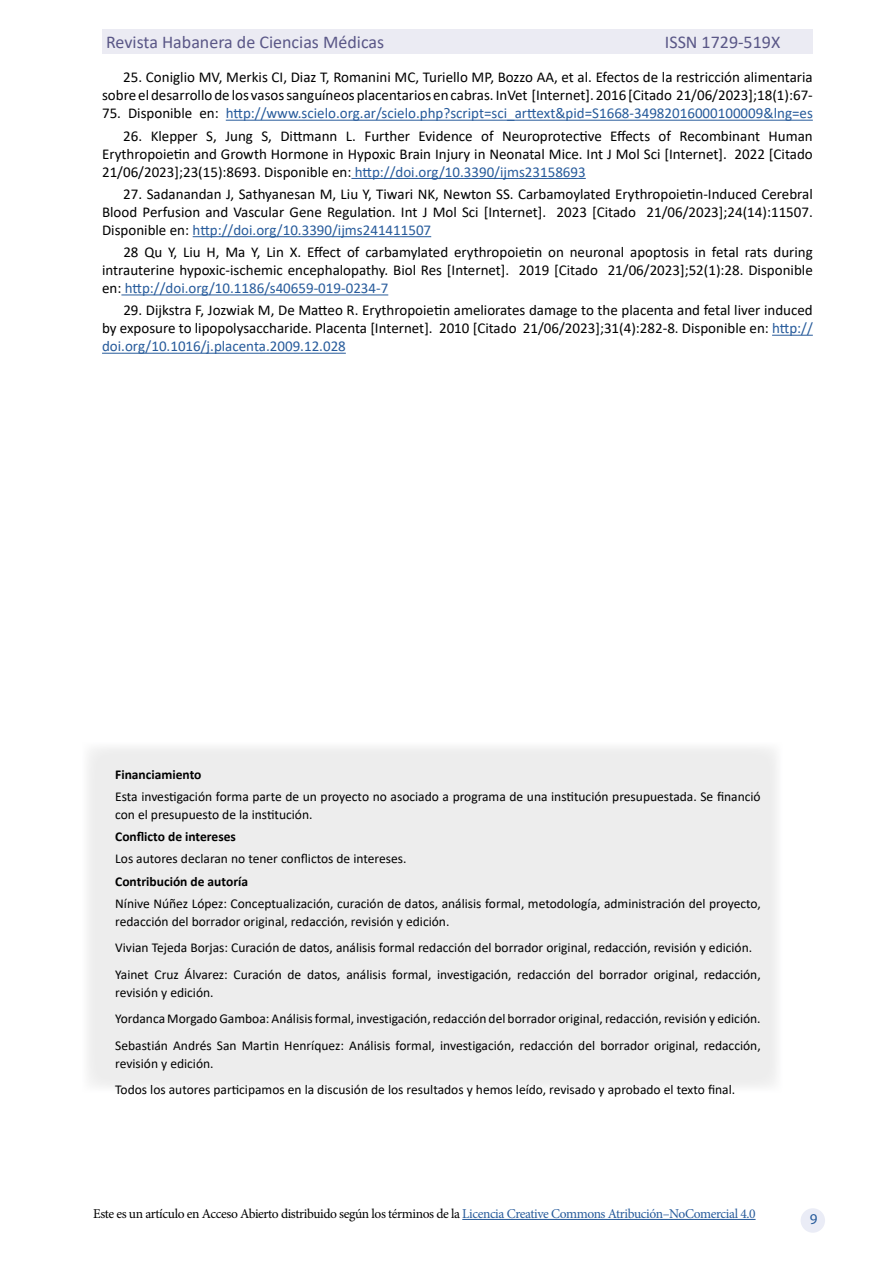
<style>
.page{position:relative;width:893px;height:1263px;background:#fff}
.page>*{position:absolute;margin:0;border:0;box-sizing:border-box;transform-origin:0 0}
.t1{font:18px "Calibri";color:#5a5787}
.t2{font:15px/18px "Calibri";color:#000;text-align:justify}
.t3{font:15px "Calibri";color:#275b9b}
.t4{font:15px "Myriad Pro";color:#275b9b}
.t5{font:13.5px/26.5px "Calibri";color:#000}
.t6{font:13.5px "Minion Pro";letter-spacing:-.03em;color:#000}
.t7{font:700 13.5px "Calibri";color:#000}
.s1{color:#000}
.s2{color:#275b9b}
</style>
<div class="page">
<div style="left:102px;top:30px;width:711px;height:24px;background:#ebebf3"></div>
<hr style="left:462px;top:1219px;width:294px;height:1px;background:#275b9b">
<div style="left:801px;top:1208px;width:24px;height:25px;background:#eaecf6;border-radius:50%"></div>
<hr style="left:226px;top:120px;width:587px;height:1px;background:#275b9b">
<hr style="left:351px;top:178px;width:235px;height:1px;background:#275b9b">
<hr style="left:193px;top:236px;width:238px;height:1px;background:#275b9b">
<hr style="left:121px;top:294px;width:267px;height:1px;background:#275b9b">
<hr style="left:772px;top:335px;width:41px;height:1px;background:#275b9b">
<hr style="left:102px;top:353px;width:244px;height:1px;background:#275b9b">
<div style="left:88px;top:748px;width:689px;height:339px;background:#ededed"></div>
<p class="t1" style="left:106px;top:29px;width:280px">Revista Habanera de Ciencias Médicas</p>
<p class="t1" style="left:665px;top:29px;width:117px">ISSN 1729-519X</p>
<p class="t2" style="left:102px;top:68px;width:712px;text-align:right">25. Coniglio MV, Merkis CI, Diaz T, Romanini MC, Turiello MP, Bozzo AA, et al. Efectos de la restricción alimentaria sobre el desarrollo de los vasos sanguíneos placentarios en cabras. InVet [Internet]. 2016 [Citado 21/06/2023];18(1):67-</p>
<p class="t3" style="left:102px;top:103px;width:712px"><span class="s1">75. Disponible en:</span> http://www.scielo.org.ar/scielo.php?script=sci_arttext&amp;pid=S1668-34982016000100009&amp;lng=es</p>
<p class="t2" style="left:102px;top:126px;width:712px;text-indent:21px">26. Klepper S, Jung S, Dittmann L. Further Evidence of Neuroprotective Effects of Recombinant Human Erythropoietin and Growth Hormone in Hypoxic Brain Injury in Neonatal Mice. Int J Mol Sci [Internet]. 2022 [Citado 21/06/2023];23(15):8693. Disponible en: <span class="s2">http://doi.org/10.3390/ijms23158693</span></p>
<p class="t2" style="left:102px;top:185px;width:712px;text-indent:21px">27. Sadanandan J, Sathyanesan M, Liu Y, Tiwari NK, Newton SS. Carbamoylated Erythropoietin-Induced Cerebral Blood Perfusion and Vascular Gene Regulation. Int J Mol Sci [Internet]. 2023 [Citado 21/06/2023];24(14):11507.<br>Disponible en: <span class="s2">http://doi.org/10.3390/ijms241411507</span></p>
<p class="t2" style="left:102px;top:243px;width:712px;text-indent:21px">28 Qu Y, Liu H, Ma Y, Lin X. Effect of carbamylated erythropoietin on neuronal apoptosis in fetal rats during intrauterine hypoxic-ischemic encephalopathy. Biol Res [Internet]. 2019 [Citado 21/06/2023];52(1):28. Disponible en: <span class="s2">http://doi.org/10.1186/s40659-019-0234-7</span></p>
<p class="t2" style="left:102px;top:301px;width:712px;text-indent:21px">29. Dijkstra F, Jozwiak M, De Matteo R. Erythropoietin ameliorates damage to the placenta and fetal liver induced by exposure to lipopolysaccharide. Placenta [Internet]. 2010 [Citado 21/06/2023];31(4):282-8. Disponible en: <span class="s2">http:// doi.org/10.1016/j.placenta.2009.12.028</span></p>
<p class="t7" style="left:115px;top:764px;width:88px">Financiamiento</p>
<p class="t5" style="left:115px;top:787px;width:647px;line-height:18px">Esta investigación forma parte de un proyecto no asociado a programa de una institución presupuestada. Se financió con el presupuesto de la institución.</p>
<p class="t7" style="left:115px;top:827px;width:122px">Conflicto de intereses</p>
<p class="t5" style="left:115px;top:845px;width:293px">Los autores declaran no tener conflictos de intereses.</p>
<p class="t7" style="left:115px;top:871px;width:134px">Contribución de autoría</p>
<p class="t5" style="left:115px;top:894px;width:647px;line-height:18px">Nínive Núñez López: Conceptualización, curación de datos, análisis formal, metodología, administración del proyecto, redacción del borrador original, redacción, revisión y edición.</p>
<p class="t5" style="left:115px;top:934px;width:647px">Vivian Tejeda Borjas: Curación de datos, análisis formal redacción del borrador original, redacción, revisión y edición.<br>Yainet Cruz Álvarez: Curación de datos, análisis formal, investigación, redacción del borrador original, redacción,</p>
<p class="t5" style="left:115px;top:979px;width:647px">revisión y edición.<br>Yordanca Morgado Gamboa: Análisis formal, investigación, redacción del borrador original, redacción, revisión y edición.<br>Sebastián Andrés San Martin Henríquez: Análisis formal, investigación, redacción del borrador original, redacción,</p>
<p class="t5" style="left:115px;top:1050px;width:621px">revisión y edición.<br>Todos los autores participamos en la discusión de los resultados y hemos leído, revisado y aprobado el texto final.</p>
<p class="t6" style="left:93px;top:1205px;width:664px">Este es un artículo en Acceso Abierto distribuido según los términos de la <span class="s2">Licencia Creative Commons Atribución–NoComercial 4.0</span></p>
<p class="t4" style="left:810px;top:1210px;width:9px">9</p>
</div>
